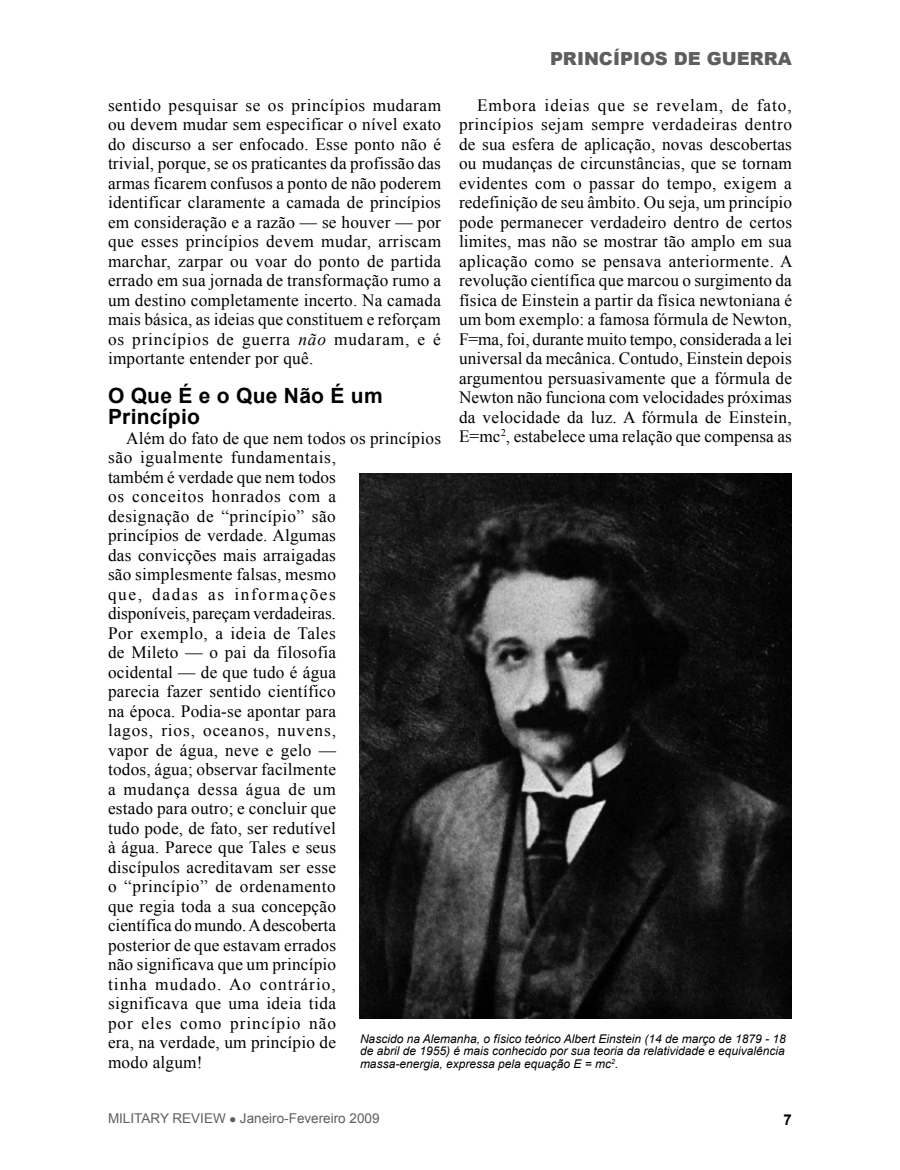
<style>
.page{position:relative;width:900px;height:1170px;background:#fff}
.page>*{position:absolute;margin:0;border:0;box-sizing:border-box;transform-origin:0 0}
.subhead{font:700 21px/21px "Arial";letter-spacing:.015em;color:#000}
.runninghead{font:900 18px "Arial";color:#5e5e5f}
.fob{font:17.25px/19.5px "Times New Roman";letter-spacing:.015em;color:#000;text-align:justify}
.subhead-2{font:700 15px "Arial";color:#000}
.footer_b_page{font:13.5px "Arial";color:#5e5e5f}
.cutline{font:italic 12px/12.8px "Arial";color:#000;text-align:justify}
.s1{font-style:italic}
</style>
<div class="page">
<img style="left:360px;top:474px;width:432px;height:545px">
<p class="runninghead" style="left:550px;top:45px;width:243px">PRINCÍPIOS DE GUERRA</p>
<p class="fob" style="left:108px;top:95px;width:335px">sentido pesquisar se os princípios mudaram ou devem mudar sem especificar o nível exato do discurso a ser enfocado. Esse ponto não é trivial, porque, se os praticantes da profissão das armas ficarem confusos a ponto de não poderem identificar claramente a camada de princípios em consideração e a razão — se houver — por que esses princípios devem mudar, arriscam marchar, zarpar ou voar do ponto de partida errado em sua jornada de transformação rumo a um destino completamente incerto. Na camada mais básica, as ideias que constituem e reforçam os princípios de guerra <span class="s1">não</span> mudaram, e é importante entender por quê.</p>
<p class="subhead" style="left:108px;top:386px;width:276px">O Que É e o Que Não É um<br>Princípio</p>
<p class="fob" style="left:108px;top:428px;width:335px;text-align:left;text-indent:18px">Além do fato de que nem todos os princípios são igualmente fundamentais,<br>também é verdade que nem todos<br>os conceitos honrados com a<br>designação de “princípio” são<br>princípios de verdade. Algumas<br>das convicções mais arraigadas<br>são simplesmente falsas, mesmo<br>que, dadas as informações<br>disponíveis, pareçam verdadeiras.<br>Por exemplo, a ideia de Tales<br>de Mileto — o pai da filosofia<br>ocidental — de que tudo é água<br>parecia fazer sentido científico<br>na época. Podia-se apontar para<br>lagos, rios, oceanos, nuvens,<br>vapor de água, neve e gelo —<br>todos, água; observar facilmente<br>a mudança dessa água de um<br>estado para outro; e concluir que<br>tudo pode, de fato, ser redutível<br>à água. Parece que Tales e seus<br>discípulos acreditavam ser esse<br>o “princípio” de ordenamento<br>que regia toda a sua concepção<br>científica do mundo. A descoberta<br>posterior de que estavam errados<br>não significava que um princípio<br>tinha mudado. Ao contrário,<br>significava que uma ideia tida<br>por eles como princípio não<br>era, na verdade, um princípio de<br>modo algum!</p>
<p class="fob" style="left:459px;top:95px;width:335px;text-indent:18px">Embora ideias que se revelam, de fato, princípios sejam sempre verdadeiras dentro de sua esfera de aplicação, novas descobertas ou mudanças de circunstâncias, que se tornam evidentes com o passar do tempo, exigem a redefinição de seu âmbito. Ou seja, um princípio pode permanecer verdadeiro dentro de certos limites, mas não se mostrar tão amplo em sua aplicação como se pensava anteriormente. A revolução científica que marcou o surgimento da física de Einstein a partir da física newtoniana é um bom exemplo: a famosa fórmula de Newton, F=ma, foi, durante muito tempo, considerada a lei universal da mecânica. Contudo, Einstein depois argumentou persuasivamente que a fórmula de Newton não funciona com velocidades próximas da velocidade da luz. A fórmula de Einstein, E=mc<sup>2</sup>, estabelece uma relação que compensa as</p>
<p class="cutline" style="left:360px;top:1032px;width:427px">Nascido na Alemanha, o físico teórico Albert Einstein (14 de março de 1879 - 18 de abril de 1955) é mais conhecido por sua teoria da relatividade e equivalência massa-energia, expressa pela equação E = mc<sup>2</sup>.</p>
<p class="footer_b_page" style="left:108px;top:1110px;width:273px">MILITARY REVIEW ● Janeiro-Fevereiro 2009</p>
<p class="subhead-2" style="left:784px;top:1110px;width:10px">7</p>
</div>
